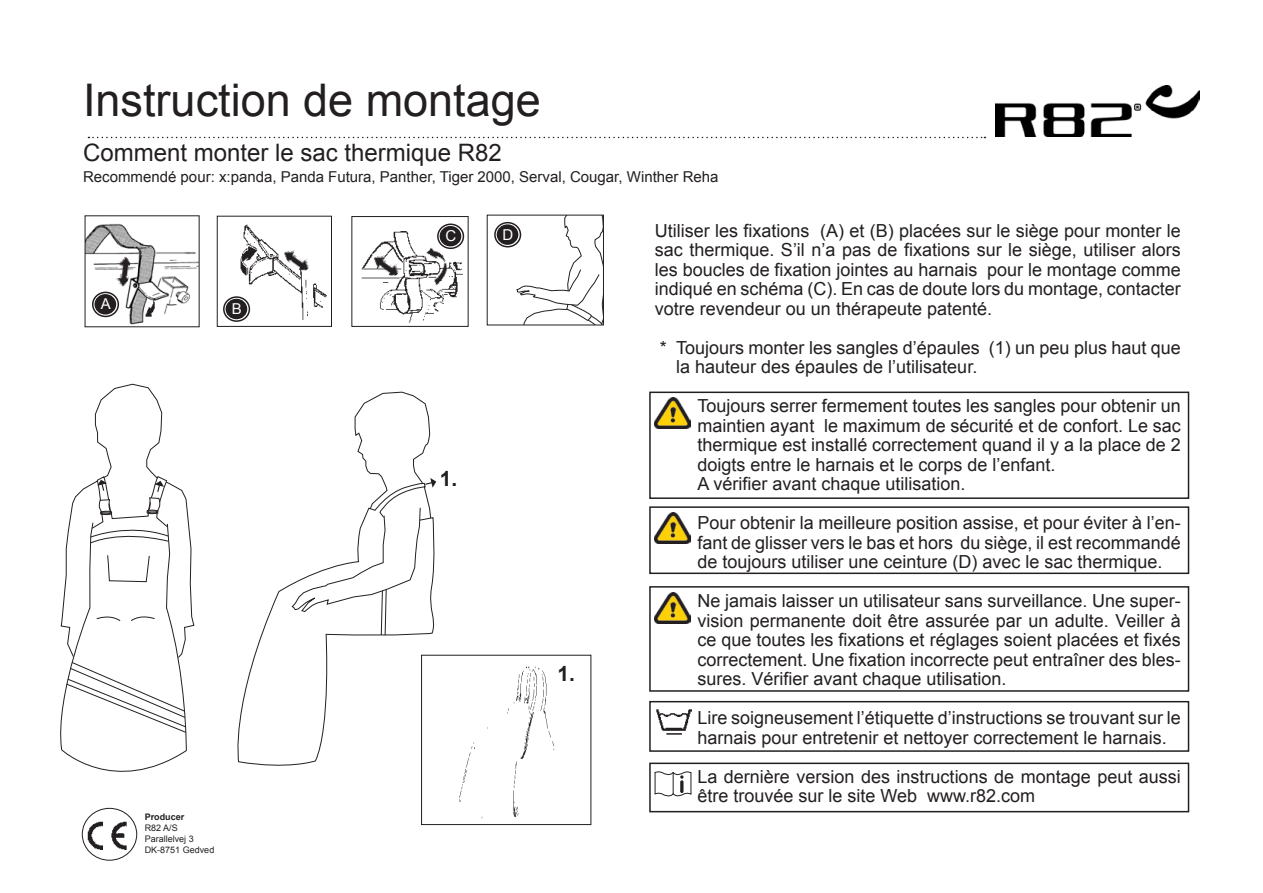
<style>
.page{position:relative;width:1263px;height:893px;background:#fff}
.page>*{position:absolute;margin:0;border:0;box-sizing:border-box;transform-origin:0 0}
.t1{font:45px "Arial";color:#231f20}
.t2{font:24px "Arial";color:#231f20}
.t3{font:700 21px "Arial";color:#231f20}
.Advarselstekst{font:18px/19.5px "Arial";color:#231f20;text-align:justify}
.Brødtekst{font:18px/19.5px "Arial";color:#231f20;text-align:justify}
.Brødtekst_-_indrykke{font:18px/19.5px "Arial";color:#231f20}
.t4{font:15px "Arial";color:#231f20}
.t5{font:15px "Arial";color:#fff}
.Brødtekst-2{font:9px "Arial";color:#231f20}
.Brødtekst-3{font:700 9px "Arial";color:#231f20}
</style>
<div class="page">
<svg style="left:88px;top:137px;width:897px;height:1px"></svg>
<img style="left:995px;top:85px;width:205px;height:52px">
<svg style="left:507px;top:217px;width:95px;height:106px"></svg>
<div style="left:487px;top:215px;width:117px;height:110px;border:1px solid #231f20"></div>
<svg style="left:495px;top:223px;width:25px;height:24px"></svg>
<div style="left:494px;top:222px;width:27px;height:25px;border:2px solid #231f20;border-radius:50%"></div>
<div style="left:497px;top:225px;width:21px;height:19px;background:#231f20;border-radius:50%"></div>
<div style="left:497px;top:224px;width:21px;height:21px;border:2px solid #231f20;border-radius:50%"></div>
<svg style="left:237px;top:584px;width:200px;height:182px"></svg>
<svg style="left:60px;top:383px;width:134px;height:389px"></svg>
<svg style="left:291px;top:392px;width:146px;height:244px"></svg>
<img style="left:459px;top:666px;width:96px;height:153px">
<div style="left:421px;top:655px;width:170px;height:170px;border:1px solid #231f20"></div>
<img style="left:87px;top:821px;width:40px;height:28px">
<div style="left:82px;top:808px;width:55px;height:53px;border:1px solid #231f20;border-radius:50%"></div>
<img style="left:87px;top:223px;width:111px;height:102px">
<svg style="left:93px;top:292px;width:25px;height:24px"></svg>
<div style="left:92px;top:292px;width:27px;height:25px;border:2px solid #231f20;border-radius:50%"></div>
<div style="left:95px;top:295px;width:20px;height:19px;background:#231f20;border-radius:50%"></div>
<div style="left:94px;top:294px;width:22px;height:21px;border:2px solid #231f20;border-radius:50%"></div>
<img style="left:114px;top:256px;width:17px;height:33px">
<img style="left:143px;top:300px;width:14px;height:19px">
<img style="left:232px;top:224px;width:95px;height:98px">
<div style="left:217px;top:216px;width:115px;height:111px;border:1px solid #231f20"></div>
<img style="left:361px;top:223px;width:104px;height:100px">
<div style="left:351px;top:216px;width:117px;height:111px;border:1px solid #231f20"></div>
<svg style="left:438px;top:224px;width:25px;height:24px"></svg>
<div style="left:437px;top:224px;width:27px;height:25px;border:2px solid #231f20;border-radius:50%"></div>
<div style="left:440px;top:227px;width:21px;height:19px;background:#231f20;border-radius:50%"></div>
<div style="left:440px;top:226px;width:21px;height:20px;border:2px solid #231f20;border-radius:50%"></div>
<svg style="left:224px;top:297px;width:25px;height:24px"></svg>
<div style="left:223px;top:296px;width:27px;height:26px;border:2px solid #231f20;border-radius:50%"></div>
<div style="left:226px;top:299px;width:20px;height:19px;background:#231f20;border-radius:50%"></div>
<div style="left:226px;top:299px;width:21px;height:20px;border:2px solid #231f20;border-radius:50%"></div>
<img style="left:279px;top:244px;width:34px;height:30px">
<img style="left:413px;top:243px;width:44px;height:46px">
<img style="left:369px;top:249px;width:33px;height:30px">
<div style="left:649px;top:506px;width:540px;height:68px;border:2px solid #231f20"></div>
<img style="left:654px;top:513px;width:36px;height:31px">
<div style="left:649px;top:392px;width:540px;height:107px;border:2px solid #231f20"></div>
<img style="left:654px;top:398px;width:36px;height:31px">
<div style="left:649px;top:586px;width:540px;height:106px;border:2px solid #231f20"></div>
<img style="left:654px;top:592px;width:36px;height:31px">
<div style="left:649px;top:701px;width:540px;height:51px;border:2px solid #231f20"></div>
<div style="left:649px;top:763px;width:540px;height:49px;border:2px solid #231f20"></div>
<svg style="left:654px;top:771px;width:38px;height:26px"></svg>
<img style="left:656px;top:709px;width:35px;height:26px">
<p class="t1" style="left:83px;top:71px;width:459px">Instruction de montage</p>
<p class="t2" style="left:83px;top:137px;width:420px">Comment monter le sac thermique R82</p>
<p class="t4" style="left:83px;top:167px;width:637px">Recommendé pour: x:panda, Panda Futura, Panther, Tiger 2000, Serval, Cougar, Winther Reha</p>
<p class="Brødtekst" style="left:655px;top:221px;width:527px">Utiliser les fixations (A) et (B) placées sur le siège pour monter le sac thermique. S’il n’a pas de fixations sur le siège, utiliser alors les boucles de fixation jointes au harnais pour le montage comme indiqué en schéma (C). En cas de doute lors du montage, contacter votre revendeur ou un thérapeute patenté.</p>
<p class="Brødtekst_-_indrykke" style="left:676px;top:338px;width:506px;text-indent:-16px">* Toujours monter les sangles d’épaules (1) un peu plus haut que la hauteur des épaules de l’utilisateur.</p>
<p class="Advarselstekst" style="left:697px;top:396px;width:485px">Toujours serrer fermement toutes les sangles pour obtenir un maintien ayant le maximum de sécurité et de confort. Le sac thermique est installé correctement quand il y a la place de 2 doigts entre le harnais et le corps de l’enfant.</p>
<p class="Advarselstekst" style="left:697px;top:474px;width:270px">A vérifier avant chaque utilisation.</p>
<p class="Advarselstekst" style="left:697px;top:513px;width:485px">Pour obtenir la meilleure position assise, et pour éviter à l’en&shy;fant de glisser vers le bas et hors du siège, il est recommandé de toujours utiliser une ceinture (D) avec le sac thermique.</p>
<p class="Advarselstekst" style="left:697px;top:591px;width:485px">Ne jamais laisser un utilisateur sans surveillance. Une super&shy;vision permanente doit être assurée par un adulte. Veiller à ce que toutes les fixations et réglages soient placées et fixés correctement. Une fixation incorrecte peut entraîner des bles&shy;sures. Vérifier avant chaque utilisation.</p>
<p class="Advarselstekst" style="left:697px;top:708px;width:485px">Lire soigneusement l’étiquette d’instructions se trouvant sur le harnais pour entretenir et nettoyer correctement le harnais.</p>
<p class="Advarselstekst" style="left:697px;top:767px;width:485px">La dernière version des instructions de montage peut aussi être trouvée sur le site Web www.r82.com</p>
<p class="t5" style="left:503px;top:225px;width:12px">D</p>
<p class="t5" style="left:446px;top:226px;width:12px">C</p>
<p class="t5" style="left:101px;top:294px;width:12px">A</p>
<p class="t5" style="left:232px;top:299px;width:12px">B</p>
<p class="t3" style="left:440px;top:465px;width:19px">1.</p>
<p class="t3" style="left:557px;top:660px;width:19px">1.</p>
<p class="Brødtekst-3" style="left:145px;top:811px;width:41px">Producer</p>
<p class="Brødtekst-2" style="left:145px;top:822px;width:35px">R82 A/S</p>
<p class="Brødtekst-2" style="left:145px;top:833px;width:51px">Parallelvej 3</p>
<p class="Brødtekst-2" style="left:145px;top:844px;width:71px">DK-8751 Gedved</p>
</div>
